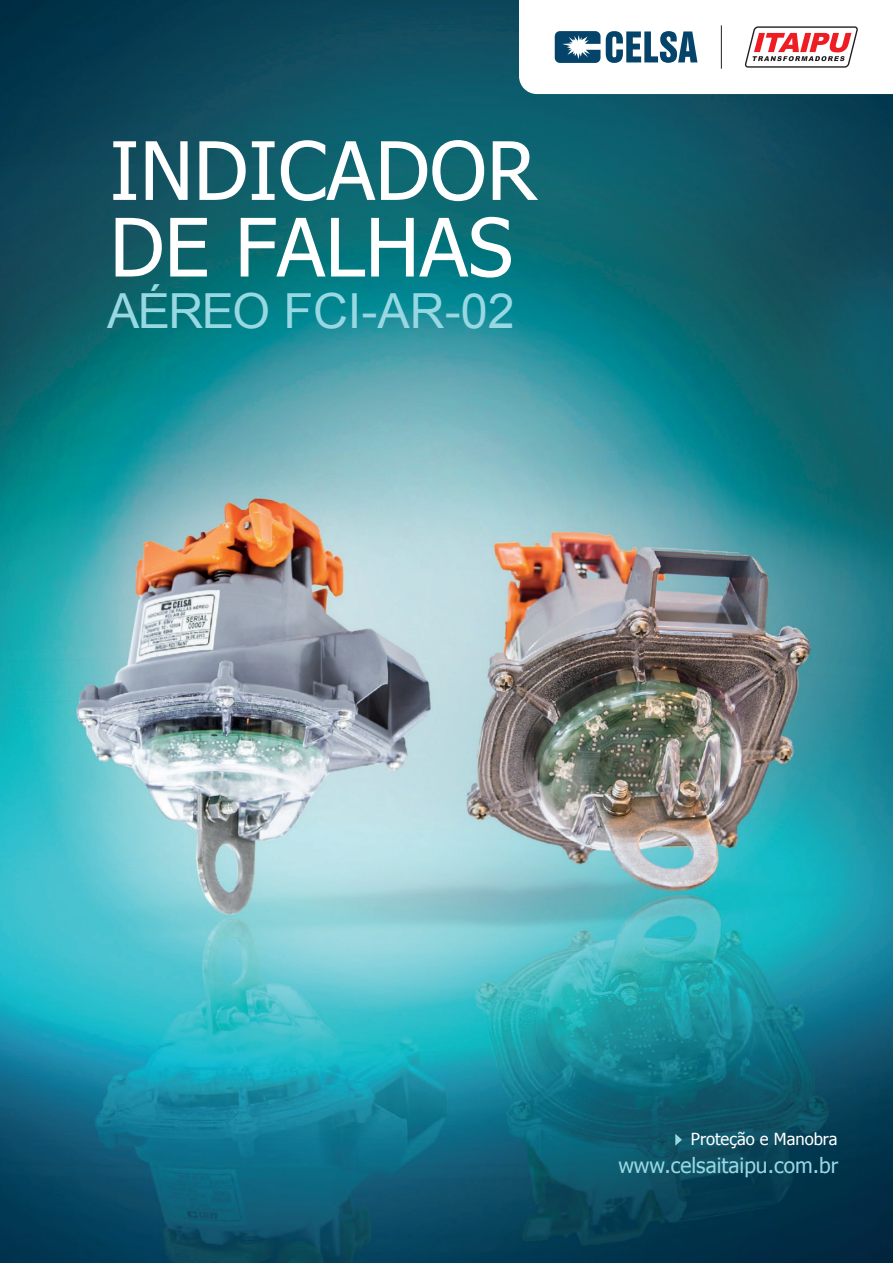
<style>
.page{position:relative;width:893px;height:1263px;background:#fff}
.page>*{position:absolute;margin:0;border:0;box-sizing:border-box;transform-origin:0 0}
.t1{font:80.55px/76.7px "Tahoma";color:#fff}
.t2{font:48.3px "Arial";letter-spacing:-.015em;color:#98d8e2}
.t3{font:21px "Tahoma";color:#98d8e2}
.t4{font:16.65px "Tahoma";color:#fff}
</style>
<div class="page">
<img style="left:0;top:0;width:893px;height:1263px">
<svg style="left:675px;top:1134px;width:7px;height:12px"></svg>
<svg style="left:519px;top:0;width:374px;height:94px"></svg>
<hr style="left:721px;top:25px;width:1px;height:44px;background:#231f20">
<h1 class="t1" style="left:110px;top:129px;width:429px">INDICADOR<br>DE FALHAS</h1>
<h2 class="t2" style="left:107px;top:279px;width:409px">AÉREO FCI-AR-02</h2>
<p class="t4" style="left:691px;top:1128px;width:148px">Proteção e Manobra</p>
<p class="t3" style="left:618px;top:1152px;width:221px">www.celsaitaipu.com.br</p>
</div>
